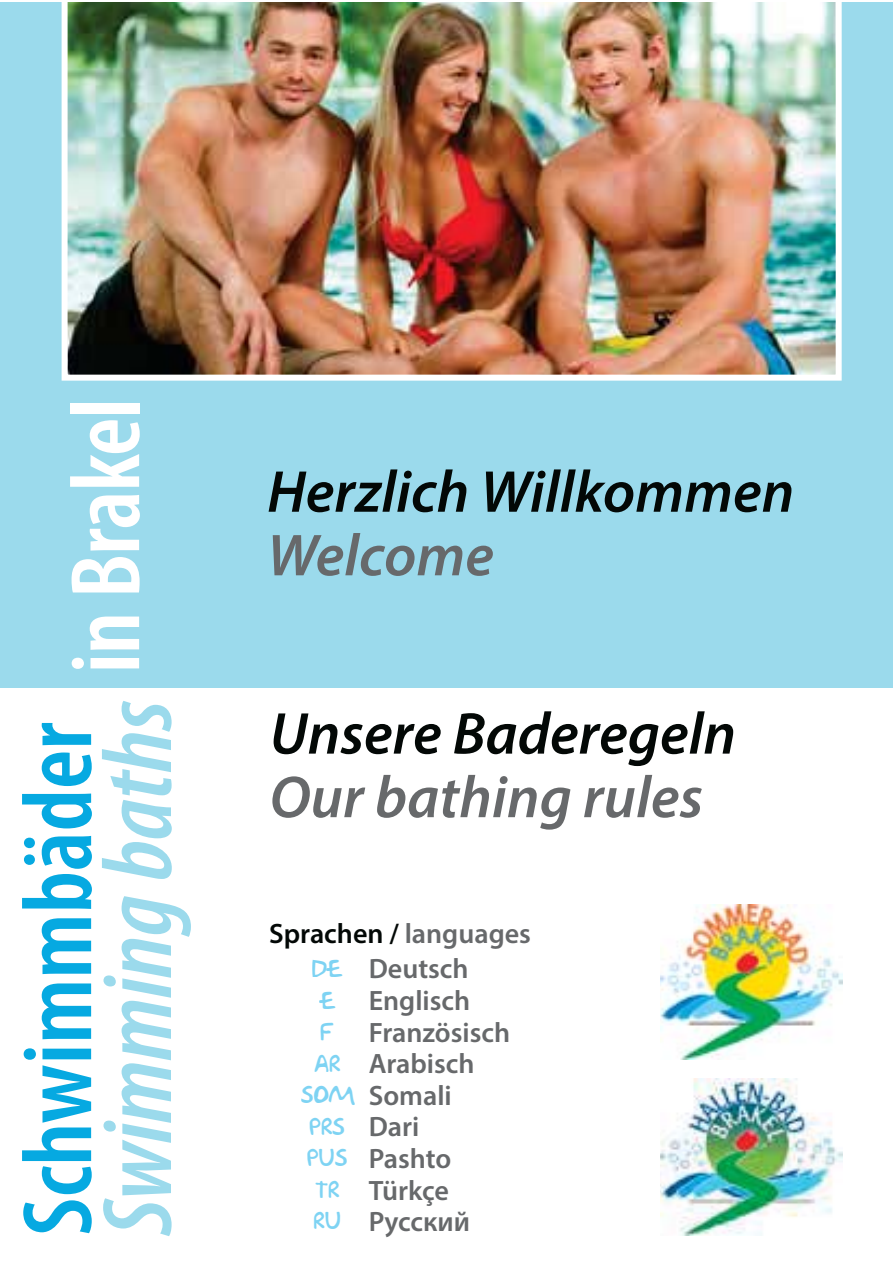
<style>
.page{position:relative;width:893px;height:1263px;background:#fff}
.page>*{position:absolute;margin:0;border:0;box-sizing:border-box;transform-origin:0 0}
.t1{font:italic 600 condensed 99.75px/79.8px "Myriad Pro";color:#9bdaec}
.t2{font:italic 600 59.55px "Myriad Pro";color:#030806}
.t3{font:italic 600 59.55px "Myriad Pro";color:#67696b}
.t4{font:600 28.05px/31.7px "Myriad Pro";color:#67696b}
.t5{font:600 28.05px "Myriad Pro";color:#030806}
.t6{font:21.6px/31.5px "Akbar Plain";color:#7ed3f3;text-align:center}
.s1{font-style:normal;color:#06a9e1}
.s2{color:#67696b}
</style>
<div class="page">
<div style="left:0;top:2px;width:893px;height:504px;background:#9bdaec"></div>
<div style="left:0;top:489px;width:893px;height:199px;background:#9bdaec"></div>
<img style="left:62px;top:2px;width:780px;height:379px">
<img style="left:660px;top:1079px;width:183px;height:157px">
<img style="left:660px;top:904px;width:183px;height:155px">
<h1 class="t1" style="left:17px;top:1236px;width:839px;rotate:-90deg"><span class="s1">Schwimmbäder<br></span>Swimming baths <sup>in</sup> <sup>Brakel</sup></h1>
<h2 class="t2" style="left:267px;top:469px;width:529px">Herzlich Willkommen</h2>
<h2 class="t3" style="left:267px;top:533px;width:228px">Welcome</h2>
<h2 class="t2" style="left:269px;top:711px;width:468px">Unsere Baderegeln</h2>
<h2 class="t3" style="left:269px;top:775px;width:435px">Our bathing rules</h2>
<p class="t5" style="left:269px;top:917px;width:263px">Sprachen / <span class="s2">languages</span></p>
<p class="t6" style="left:301px;top:955px;width:54px">DE<br>E<br>F<br>AR<br>SOM<br>PRS<br>PUS<br>TR<br>RU</p>
<p class="t4" style="left:369px;top:953px;width:143px">Deutsch<br>Englisch<br>Französisch<br>Arabisch<br>Somali<br>Dari<br>Pashto<br>Türkçe<br>Русский</p>
</div>
